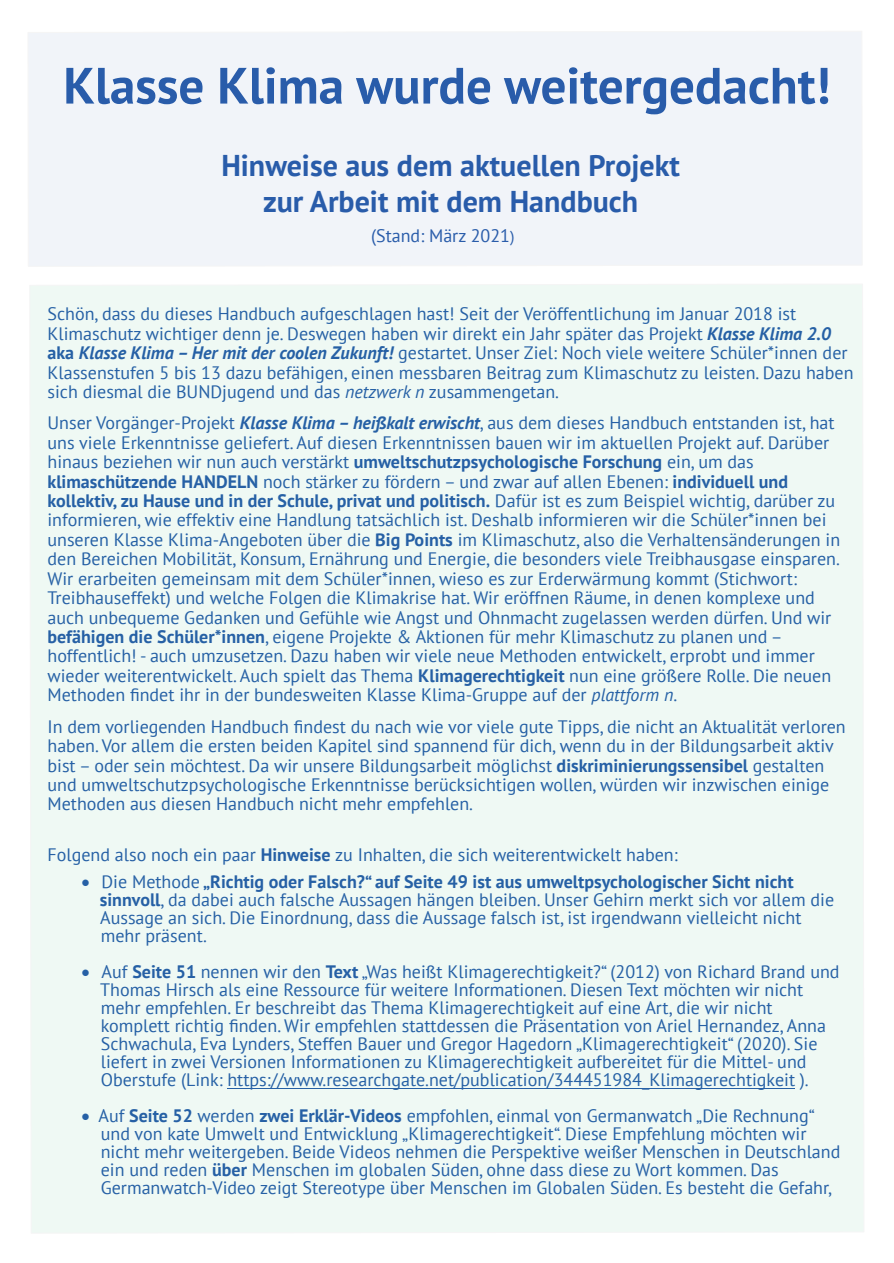
<style>
.page{position:relative;width:894px;height:1263px;background:#fff}
.page>*{position:absolute;margin:0;border:0;box-sizing:border-box;transform-origin:0 0}
.t1{font:700 51px "PT Sans";color:#295caa}
.t2{font:700 30px/36px "PT Sans";color:#295caa;text-align:center}
.t3{font:18px/19.4px "PT Sans";color:#295caa}
.t4{font:700 18px/27px "PT Sans";color:#295caa}
.s1{font-size:15.75px}
.s2{font-weight:700;font-style:italic}
.s3{font-weight:700}
.s4{font-style:italic}
.s5{font-weight:400}
</style>
<div class="page">
<div style="left:28px;top:31px;width:834px;height:235px;background:#f1f4f9"></div>
<div style="left:30px;top:284px;width:834px;height:949px;background:#eff9f4"></div>
<svg style="left:82px;top:880px;width:7px;height:6px"></svg>
<svg style="left:82px;top:970px;width:7px;height:6px"></svg>
<svg style="left:82px;top:1114px;width:7px;height:6px"></svg>
<h1 class="t1" style="left:63px;top:64px;width:768px">Klasse Klima wurde weitergedacht!</h1>
<h2 class="t2" style="left:221px;top:149px;width:460px">Hinweise aus dem aktuellen Projekt zur Arbeit mit dem Handbuch</h2>
<p class="t3" style="left:371px;top:228px;width:145px">(Stand: März 2021<span class="s1">)</span></p>
<p class="t3" style="left:47px;top:306px;width:807px">Schön, dass du dieses Handbuch aufgeschlagen hast! Seit der Veröffentlichung im Januar 2018 ist Klimaschutz wichtiger denn je. Deswegen haben wir direkt ein Jahr später das Projekt <span class="s2">Klasse Klima 2.0 </span><span class="s3">aka</span> <span class="s2">Klasse Klima – Her mit der coolen Zukunft!</span> gestartet. Unser Ziel: Noch viele weitere Schüler*innen der Klassenstufen 5 bis 13 dazu befähigen, einen messbaren Beitrag zum Klimaschutz zu leisten. Dazu haben sich diesmal die BUNDjugend und das <span class="s4">netzwerk n</span> zusammengetan.</p>
<p class="t3" style="left:47px;top:415px;width:794px">Unser Vorgänger-Projekt <span class="s2">Klasse Klima – heißkalt erwischt</span>, aus dem dieses Handbuch entstanden ist, hat uns viele Erkenntnisse geliefert. Auf diesen Erkenntnissen bauen wir im aktuellen Projekt auf. Darüber hinaus beziehen wir nun auch verstärkt <span class="s3">umweltschutzpsychologische Forschung</span> ein, um das <span class="s3">klimaschützende HANDELN</span> noch stärker zu fördern – und zwar auf allen Ebenen: <span class="s3">individuell und kollektiv, zu Hause und in der Schule, privat und politisch.</span> Dafür ist es zum Beispiel wichtig, darüber zu informieren, wie effektiv eine Handlung tatsächlich ist. Deshalb informieren wir die Schüler*innen bei unseren Klasse Klima-Angeboten über die <span class="s3">Big Points</span> im Klimaschutz, also die Verhaltensänderungen in den Bereichen Mobilität, Konsum, Ernährung und Energie, die besonders viele Treibhausgase einsparen.<br>Wir erarbeiten gemeinsam mit dem Schüler*innen, wieso es zur Erderwärmung kommt (Stichwort:<br>Treibhauseffekt) und welche Folgen die Klimakrise hat. Wir eröffnen Räume, in denen komplexe und auch unbequeme Gedanken und Gefühle wie Angst und Ohnmacht zugelassen werden dürfen. Und wir <span class="s3">befähigen die Schüler*innen</span>, eigene Projekte &amp; Aktionen für mehr Klimaschutz zu planen und – hoffentlich! - auch umzusetzen. Dazu haben wir viele neue Methoden entwickelt, erprobt und immer wieder weiterentwickelt. Auch spielt das Thema <span class="s3">Klimagerechtigkeit</span> nun eine größere Rolle. Die neuen Methoden findet ihr in der bundesweiten Klasse Klima-Gruppe auf der <span class="s4">plattform n</span>.</p>
<p class="t3" style="left:47px;top:718px;width:799px">In dem vorliegenden Handbuch findest du nach wie vor viele gute Tipps, die nicht an Aktualität verloren haben. Vor allem die ersten beiden Kapitel sind spannend für dich, wenn du in der Bildungsarbeit aktiv bist – oder sein möchtest. Da wir unsere Bildungsarbeit möglichst <span class="s3">diskriminierungssensibel</span> gestalten und umweltschutzpsychologische Erkenntnisse berücksichtigen wollen, würden wir inzwischen einige Methoden aus diesen Handbuch nicht mehr empfehlen.</p>
<p class="t4" style="left:101px;top:843px;width:693px;text-indent:-54px"><span class="s5">Folgend also noch ein paar</span> Hinweise <span class="s5">zu Inhalten, die sich weiterentwickelt haben:<br>Die Methode</span> „Richtig oder Falsch?“ auf Seite 49 ist aus umweltpsychologischer Sicht nicht</p>
<p class="t3" style="left:100px;top:892px;width:735px;line-height:18px"><span class="s3">sinnvoll</span>, da dabei auch falsche Aussagen hängen bleiben. Unser Gehirn merkt sich vor allem die<br>Aussage an sich. Die Einordnung, dass die Aussage falsch ist, ist irgendwann vielleicht nicht mehr präsent.</p>
<p class="t3" style="left:100px;top:964px;width:740px;line-height:18px">Auf <span class="s3">Seite 51</span> nennen wir den <span class="s3">Text</span> „Was heißt Klimagerechtigkeit?“ (2012) von Richard Brand und Thomas Hirsch als eine Ressource für weitere Informationen. Diesen Text möchten wir nicht mehr empfehlen. Er beschreibt das Thema Klimagerechtigkeit auf eine Art, die wir nicht komplett richtig finden. Wir empfehlen stattdessen die Präsentation von Ariel Hernandez, Anna Schwachula, Eva Lynders, Steffen Bauer und Gregor Hagedorn „Klimagerechtigkeit“ (2020). Sie liefert in zwei Versionen Informationen zu Klimagerechtigkeit aufbereitet für die Mittel- und Oberstufe (Link: https://www.researchgate.net/publication/344451984_Klimagerechtigkeit ).</p>
<p class="t3" style="left:98px;top:1108px;width:743px;line-height:18px">Auf <span class="s3">Seite 52</span> werden <span class="s3">zwei Erklär-Videos</span> empfohlen, einmal von Germanwatch „Die Rechnung“ und von kate Umwelt und Entwicklung „Klimagerechtigkeit“. Diese Empfehlung möchten wir nicht mehr weitergeben. Beide Videos nehmen die Perspektive weißer Menschen in Deutschland ein und reden <span class="s3">über</span> Menschen im globalen Süden, ohne dass diese zu Wort kommen. Das Germanwatch-Video zeigt Stereotype über Menschen im Globalen Süden. Es besteht die Gefahr,</p>
</div>
